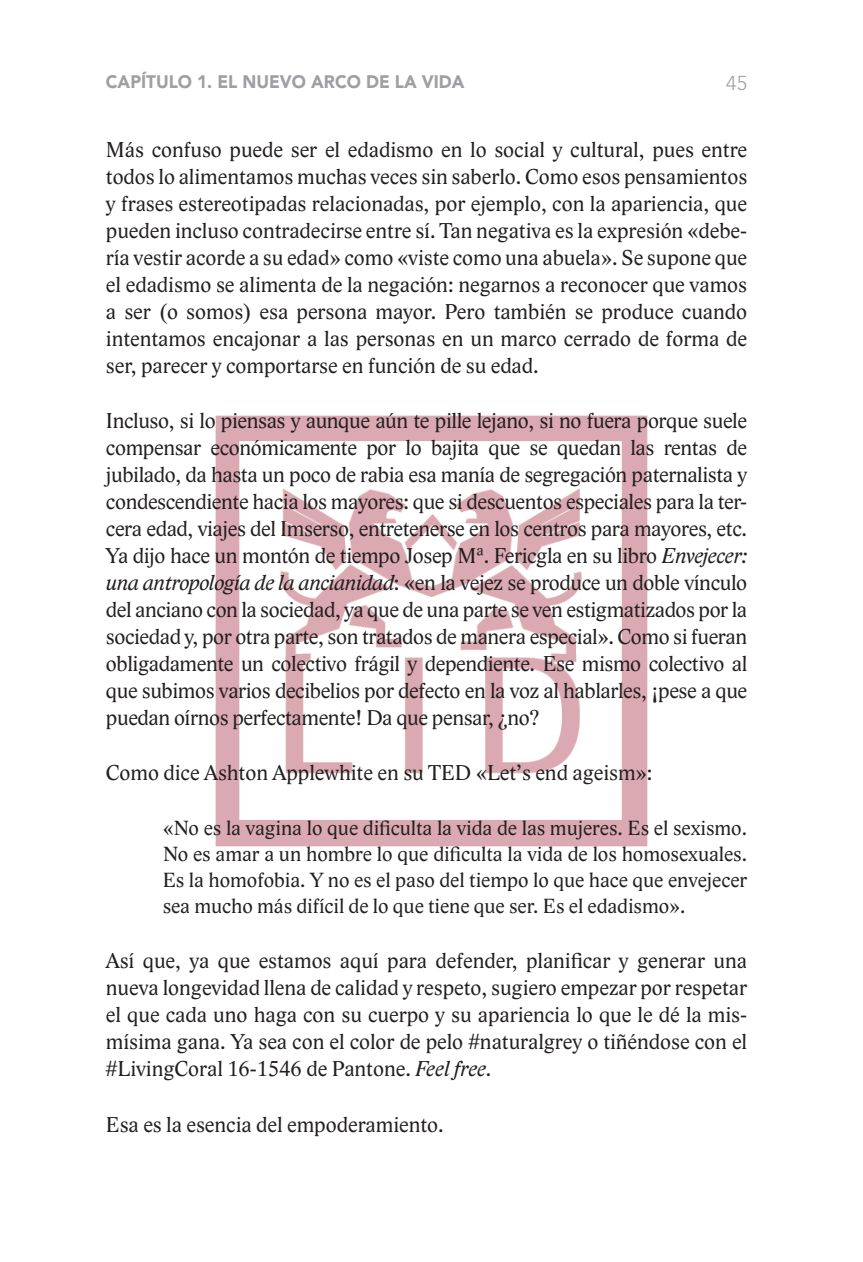
<style>
.page{position:relative;width:863px;height:1262px;background:#fff}
.page>*{position:absolute;margin:0;border:0;box-sizing:border-box;transform-origin:0 0}
.par{font:22px/27px "Lido STF";color:#231f20;text-align:justify}
.par-ent{font:21px/26px "Lido STF";color:#231f20;text-align:justify}
.t1{font:300 20px "Avenir LT Std";color:#9d9fa2}
.t2{font:900 18px "Avenir LT Std";color:#9d9fa2;scale:.95 1}
.s1{font-style:italic}
</style>
<div class="page">
<img style="left:216px;top:415px;width:431px;height:432px">
<p class="t2" style="left:106px;top:71px;width:379px">CAPÍTULO 1. EL NUEVO ARCO DE LA VIDA</p>
<p class="t1" style="left:726px;top:71px;width:22px">45</p>
<p class="par" style="left:106px;top:136px;width:642px">Más confuso puede ser el edadismo en lo social y cultural, pues entre todos lo alimentamos muchas veces sin saberlo. Como esos pensamientos y frases estereotipadas relacionadas, por ejemplo, con la apariencia, que pueden incluso contradecirse entre sí. Tan negativa es la expresión «debe&shy;ría vestir acorde a su edad» como «viste como una abuela». Se supone que el edadismo se alimenta de la negación: negarnos a reconocer que vamos a ser (o somos) esa persona mayor. Pero también se produce cuando intentamos encajonar a las personas en un marco cerrado de forma de ser, parecer y comportarse en función de su edad.</p>
<p class="par" style="left:106px;top:408px;width:642px">Incluso, si lo piensas y aunque aún te pille lejano, si no fuera porque suele compensar económicamente por lo bajita que se quedan las rentas de jubilado, da hasta un poco de rabia esa manía de segregación paternalista y condescendiente hacia los mayores: que si descuentos especiales para la ter&shy;cera edad, viajes del Imserso, entretenerse en los centros para mayores, etc.<br>Ya dijo hace un montón de tiempo Josep Mª. Fericgla en su libro <span class="s1">Envejecer: una antropología de la ancianidad</span>: «en la vejez se produce un doble vínculo del anciano con la sociedad, ya que de una parte se ven estigmatizados por la sociedad y, por otra parte, son tratados de manera especial». Como si fueran obligadamente un colectivo frágil y dependiente. Ese mismo colectivo al que subimos varios decibelios por defecto en la voz al hablarles, ¡pese a que puedan oírnos perfectamente! Da que pensar, ¿no?</p>
<p class="par" style="left:106px;top:760px;width:548px">Como dice Ashton Applewhite en su TED «Let’s end ageism»:</p>
<p class="par-ent" style="left:163px;top:815px;width:586px">«No es la vagina lo que dificulta la vida de las mujeres. Es el sexismo.<br>No es amar a un hombre lo que dificulta la vida de los homosexuales.<br>Es la homofobia. Y no es el paso del tiempo lo que hace que envejecer sea mucho más difícil de lo que tiene que ser. Es el edadismo».</p>
<p class="par" style="left:106px;top:948px;width:642px">Así que, ya que estamos aquí para defender, planificar y generar una nueva longevidad llena de calidad y respeto, sugiero empezar por respetar el que cada uno haga con su cuerpo y su apariencia lo que le dé la mis&shy;mísima gana. Ya sea con el color de pelo #naturalgrey o tiñéndose con el #LivingCoral 16-1546 de Pantone. <span class="s1">Feel free.</span></p>
<p class="par" style="left:106px;top:1111px;width:339px">Esa es la esencia del empoderamiento.</p>
</div>
